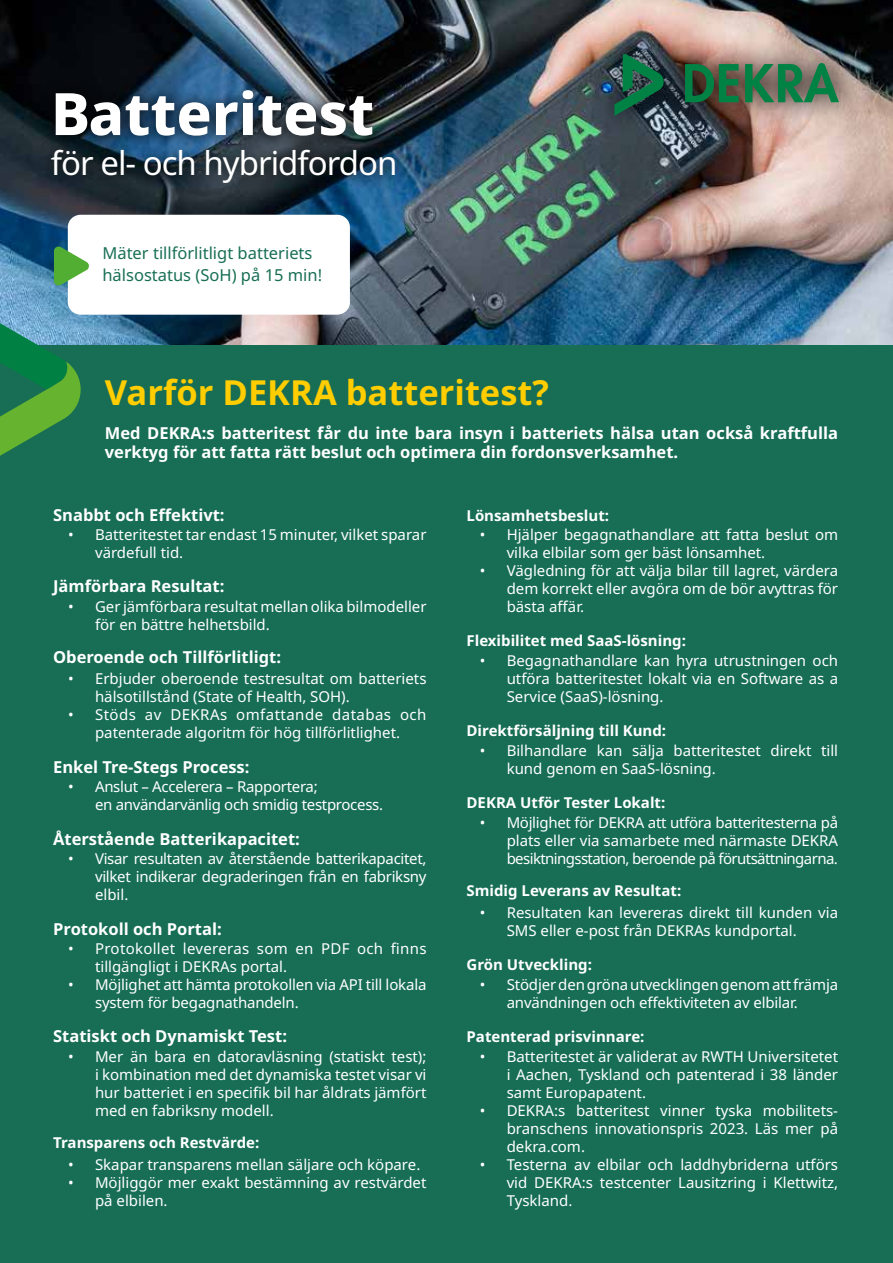
<style>
.page{position:relative;width:893px;height:1263px;background:#176e54}
.page>*{position:absolute;margin:0;border:0;box-sizing:border-box;transform-origin:0 0}
.t1{font:800 58.5px "Noto Sans";color:#fff}
.t2{font:700 34.5px "Noto Sans";color:#ffcd00}
.t3{font:33px "Noto Sans";letter-spacing:-.03em;color:#fff}
.t4{font:700 16.5px/19.8px "Noto Sans";color:#fff}
.t5{font:16.5px/21.6px "Noto Sans";color:#176e54}
.t6{font:15px/18px "Noto Sans";color:#fff}
.t7{font:700 15px "Noto Sans";color:#fff}
.t8{font:15px/18px "Noto Sans";letter-spacing:-.02em;color:#fff}
</style>
<div class="page">
<img style="left:0;top:0;width:893px;height:344px">
<img style="left:592px;top:32px;width:268px;height:104px">
<svg style="left:685px;top:64px;width:54px;height:38px;background:#25643c"></svg>
<svg style="left:745px;top:63px;width:94px;height:39px;background:#447c59"></svg>
<svg style="left:614px;top:54px;width:50px;height:62px;background:#205948"></svg>
<svg style="left:39px;top:77px;width:370px;height:119px;background:#1e3140"></svg>
<div style="left:68px;top:215px;width:282px;height:100px;background:#fff;border-radius:13px"></div>
<svg style="left:54px;top:245px;width:35px;height:42px"></svg>
<svg style="left:0;top:304px;width:81px;height:152px"></svg>
<h1 class="t1" style="left:51px;top:90px;width:325px">Batteritest</h1>
<h3 class="t3" style="left:51px;top:148px;width:348px">för el- och hybridfordon</h3>
<p class="t5" style="left:102px;top:243px;width:221px">Mäter tillförlitligt batteriets hälsostatus (SoH) på 15 min!</p>
<h2 class="t2" style="left:105px;top:372px;width:446px">Varför DEKRA batteritest?</h2>
<p class="t4" style="left:105px;top:423px;width:735px">Med DEKRA:s batteritest får du inte bara insyn i batteriets hälsa utan också kraftfulla verktyg för att fatta rätt beslut och optimera din fordonsverksamhet.</p>
<p class="t4" style="left:53px;top:506px;width:173px">Snabbt och Effektivt:</p>
<p class="t6" style="left:95px;top:527px;width:333px;text-indent:-27px">• Batteritestet tar endast 15 minuter, vilket sparar värdefull tid.</p>
<p class="t4" style="left:53px;top:577px;width:173px">Jämförbara Resultat:</p>
<p class="t6" style="left:95px;top:599px;width:333px;text-indent:-27px">• Ger jämförbara resultat mellan olika bilmodeller för en bättre helhetsbild.</p>
<p class="t4" style="left:53px;top:648px;width:229px">Oberoende och Tillförlitligt:</p>
<p class="t6" style="left:95px;top:671px;width:333px;text-indent:-27px">• Erbjuder oberoende testresultat om batteriets hälsotillstånd (State of Health, SOH).</p>
<p class="t6" style="left:68px;top:707px;width:360px;text-align:center">• Stöds av DEKRAs omfattande databas och patenterade algoritm för hög tillförlitlighet.</p>
<p class="t8" style="left:95px;top:779px;width:290px;text-indent:-27px">• Anslut – Accelerera – Rapportera;<br>en användarvänlig och smidig testprocess.</p>
<p class="t6" style="left:95px;top:851px;width:333px;text-align:justify;text-indent:-27px">• Visar resultaten av återstående batterikapacitet, vilket indikerar degraderingen från en fabriksny elbil.</p>
<p class="t4" style="left:53px;top:757px;width:198px">Enkel Tre-Stegs Process:</p>
<p class="t4" style="left:53px;top:830px;width:248px">Återstående Batterikapacitet:</p>
<p class="t4" style="left:53px;top:919px;width:170px">Protokoll och Portal:</p>
<p class="t6" style="left:95px;top:941px;width:333px;text-indent:-27px">• Protokollet levereras som en PDF och finns tillgängligt i DEKRAs portal.</p>
<p class="t6" style="left:95px;top:977px;width:333px;text-indent:-27px">• Möjlighet att hämta protokollen via API till lokala system för begagnathandeln.</p>
<p class="t6" style="left:95px;top:1049px;width:333px;text-align:justify;text-indent:-27px">• Mer än bara en datoravläsning (statiskt test); i kombination med det dynamiska testet visar vi hur batteriet i en specifik bil har åldrats jämfört med en fabriksny modell.</p>
<p class="t6" style="left:68px;top:1157px;width:354px">• Skapar transparens mellan säljare och köpare.</p>
<p class="t6" style="left:95px;top:1175px;width:333px;text-indent:-27px">• Möjliggör mer exakt bestämning av restvärdet på elbilen.</p>
<p class="t4" style="left:53px;top:1027px;width:235px">Statiskt och Dynamiskt Test:</p>
<p class="t7" style="left:53px;top:1134px;width:208px">Transparens och Restvärde:</p>
<p class="t7" style="left:467px;top:507px;width:144px">Lönsamhetsbeslut:</p>
<p class="t6" style="left:507px;top:527px;width:333px;text-indent:-27px">• Hjälper begagnathandlare att fatta beslut om vilka elbilar som ger bäst lönsamhet.</p>
<p class="t6" style="left:507px;top:563px;width:333px;text-align:justify;text-indent:-27px">• Vägledning för att välja bilar till lagret, värdera dem korrekt eller avgöra om de bör avyttras för bästa affär.</p>
<p class="t7" style="left:467px;top:632px;width:221px">Flexibilitet med SaaS-lösning:</p>
<p class="t6" style="left:507px;top:653px;width:333px;text-align:justify;text-indent:-27px">• Begagnathandlare kan hyra utrustningen och utföra batteritestet lokalt via en Software as a Service (SaaS)-lösning.</p>
<p class="t6" style="left:507px;top:743px;width:333px;text-indent:-27px">• Bilhandlare kan sälja batteritestet direkt till kund genom en SaaS-lösning.</p>
<p class="t6" style="left:507px;top:815px;width:333px;text-align:justify;text-indent:-27px">• Möjlighet för DEKRA att utföra batteritesterna på plats eller via samarbete med närmaste DEKRA besiktningsstation, beroende på förutsättningarna.</p>
<p class="t6" style="left:507px;top:905px;width:333px;text-indent:-27px">• Resultaten kan levereras direkt till kunden via<br>SMS eller e-post från DEKRAs kundportal.</p>
<p class="t6" style="left:507px;top:977px;width:333px;text-indent:-27px">• Stödjer den gröna utvecklingen genom att främja användningen och effektiviteten av elbilar.</p>
<p class="t6" style="left:507px;top:1049px;width:333px;text-align:justify;text-indent:-27px">• Batteritestet är validerat av RWTH Universitetet i Aachen, Tyskland och patenterad i 38 länder samt Europapatent.</p>
<p class="t6" style="left:507px;top:1103px;width:333px;text-align:justify;text-indent:-27px">• DEKRA:s batteritest vinner tyska mobilitets&shy;branschens innovationspris 2023. Läs mer på dekra.com.</p>
<p class="t6" style="left:507px;top:1157px;width:333px;text-align:justify;text-indent:-27px">• Testerna av elbilar och laddhybriderna utförs vid DEKRA:s testcenter Lausitzring i Klettwitz, Tyskland.</p>
<p class="t7" style="left:467px;top:722px;width:201px">Direktförsäljning till Kund:</p>
<p class="t7" style="left:467px;top:794px;width:200px">DEKRA Utför Tester Lokalt:</p>
<p class="t7" style="left:467px;top:882px;width:216px">Smidig Leverans av Resultat:</p>
<p class="t7" style="left:467px;top:956px;width:127px">Grön Utveckling:</p>
<p class="t7" style="left:467px;top:1028px;width:179px">Patenterad prisvinnare:</p>
</div>
